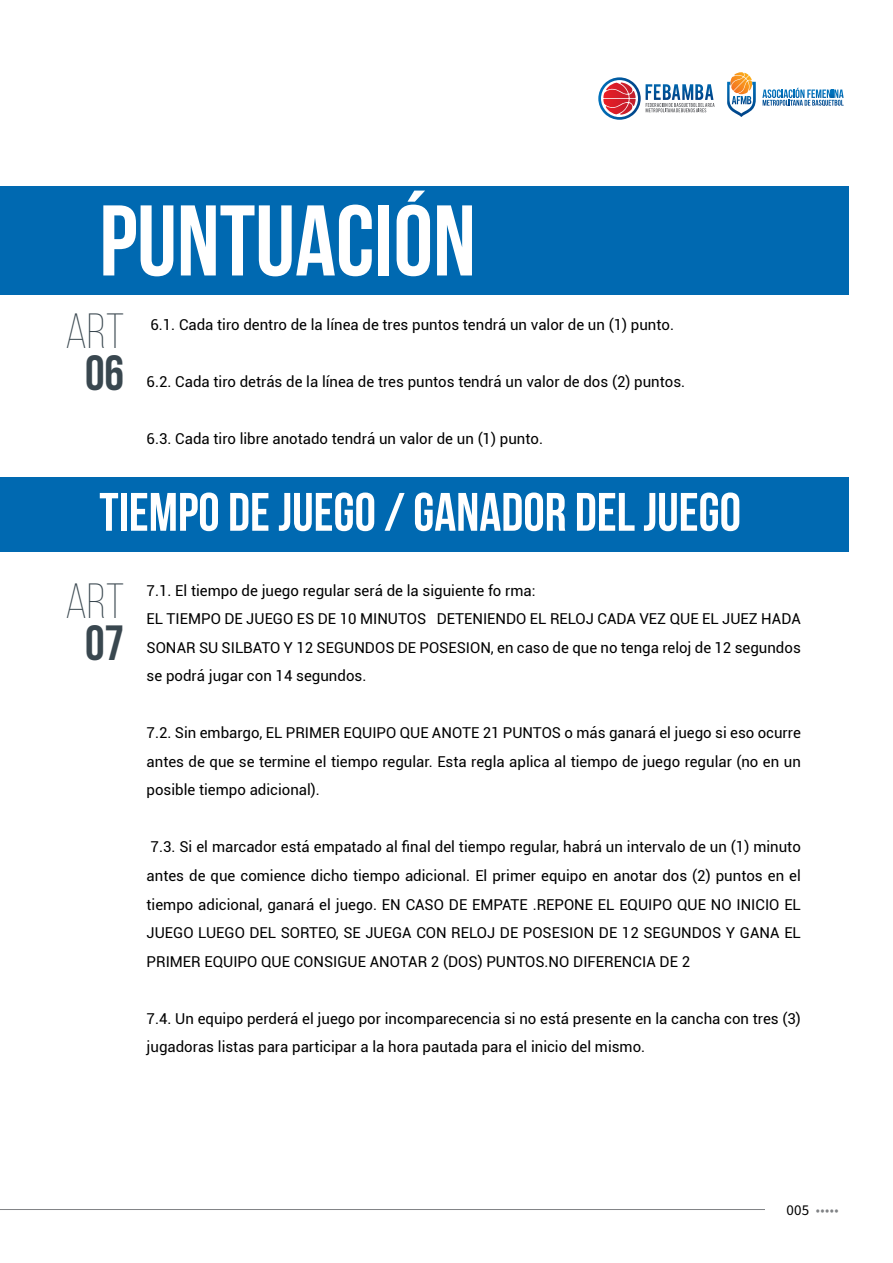
<style>
.page{position:relative;width:893px;height:1263px;background:#fff}
.page>*{position:absolute;margin:0;border:0;box-sizing:border-box;transform-origin:0 0}
.t1{font:100.05px "Bebas Neue";color:#fff}
.t2{font:54px "Bebas Neue";color:#fff}
.t3{font:300 49.35px "Bebas Neue";color:#39474f}
.t4{font:700 49.35px "Bebas Neue";color:#39474f}
.t5{font:15px/28.5px "Roboto";color:#000}
.t6{font:300 15px "Source Sans Pro";color:#808285}
.s1{font-weight:400;color:#000}
</style>
<div class="page">
<hr style="left:0;top:1209px;width:765px;height:1px;background:#808285">
<div style="left:0;top:187px;width:849px;height:108px;background:#0069b1"></div>
<div style="left:0;top:477px;width:849px;height:74px;background:#0069b1"></div>
<svg style="left:598px;top:77px;width:116px;height:43px"></svg>
<svg style="left:727px;top:72px;width:29px;height:45px"></svg>
<svg style="left:762px;top:88px;width:82px;height:18px"></svg>
<h1 class="t1" style="left:99px;top:186px;width:378px">PUNTUACIÓN</h1>
<h3 class="t3" style="left:65px;top:304px;width:60px">Art</h3>
<h3 class="t4" style="left:85px;top:345px;width:41px">06</h3>
<p class="t5" style="left:150px;top:310px;width:525px">6.1. Cada tiro dentro de la línea de tres puntos tendrá un valor de un (1) punto.</p>
<p class="t5" style="left:147px;top:367px;width:540px">6.2. Cada tiro detrás de la línea de tres puntos tendrá un valor de dos (2) puntos.</p>
<p class="t5" style="left:147px;top:424px;width:398px">6.3. Cada tiro libre anotado tendrá un valor de un (1) punto.</p>
<h2 class="t2" style="left:99px;top:482px;width:643px">TIEMPO DE JUEGO / GANADOR DEL JUEGO</h2>
<h3 class="t3" style="left:65px;top:574px;width:60px">Art</h3>
<h3 class="t4" style="left:85px;top:615px;width:41px">07</h3>
<p class="t5" style="left:147px;top:577px;width:656px">7.1. El tiempo de juego regular será de la siguiente fo rma:<br>EL TIEMPO DE JUEGO ES DE 10 MINUTOS DETENIENDO EL RELOJ CADA VEZ QUE EL JUEZ HADA SONAR SU SILBATO Y 12 SEGUNDOS DE POSESION, en caso de que no tenga reloj de 12 segundos se podrá jugar con 14 segundos.</p>
<p class="t5" style="left:147px;top:719px;width:656px;text-align:justify">7.2. Sin embargo, EL PRIMER EQUIPO QUE ANOTE 21 PUNTOS o más ganará el juego si eso ocurre antes de que se termine el tiempo regular. Esta regla aplica al tiempo de juego regular (no en un posible tiempo adicional).</p>
<p class="t5" style="left:147px;top:833px;width:656px;text-align:justify">7.3. Si el marcador está empatado al final del tiempo regular, habrá un intervalo de un (1) minuto antes de que comience dicho tiempo adicional. El primer equipo en anotar dos (2) puntos en el tiempo adicional, ganará el juego. EN CASO DE EMPATE .REPONE EL EQUIPO QUE NO INICIO EL JUEGO LUEGO DEL SORTEO, SE JUEGA CON RELOJ DE POSESION DE 12 SEGUNDOS Y GANA EL PRIMER EQUIPO QUE CONSIGUE ANOTAR 2 (DOS) PUNTOS.NO DIFERENCIA DE 2</p>
<p class="t5" style="left:147px;top:1004px;width:656px">7.4. Un equipo perderá el juego por incomparecencia si no está presente en la cancha con tres (3) jugadoras listas para participar a la hora pautada para el inicio del mismo.</p>
<p class="t6" style="left:786px;top:1200px;width:54px"><span class="s1">005</span> •••••</p>
</div>
